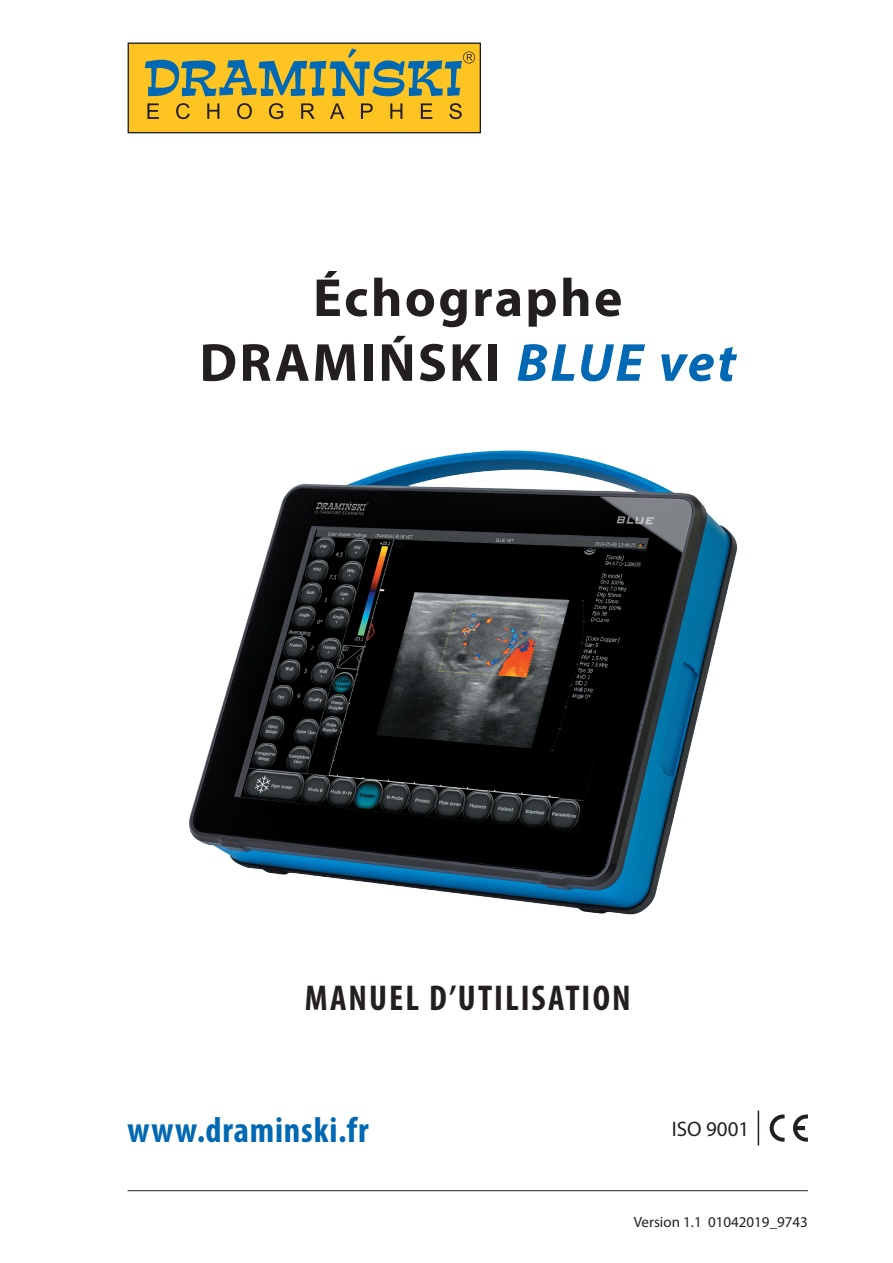
<style>
.page{position:relative;width:893px;height:1263px;background:#fff}
.page>*{position:absolute;margin:0;border:0;box-sizing:border-box;transform-origin:0 0}
.t1{font:700 54px/64.8px "Myriad Pro";letter-spacing:.045em;color:#231f20;text-align:center}
.t2{font:700 condensed 36px "Myriad Pro";letter-spacing:.055em;color:#231f20}
.t3{font:700 condensed 36px "Myriad Pro";letter-spacing:.025em;color:#0168b3}
.t4{font:21px "Myriad Pro";color:#231f20}
.t5{font:15px "Myriad Pro";color:#231f20}
.s1{font-style:italic;color:#0168b3}
</style>
<div class="page">
<div style="left:128px;top:43px;width:352px;height:90px;background:#fec422"></div>
<div style="left:128px;top:43px;width:353px;height:90px;border:1px solid #231f20"></div>
<svg style="left:145px;top:48px;width:330px;height:48px"></svg>
<svg style="left:147px;top:103px;width:12px;height:16px"></svg>
<svg style="left:176px;top:103px;width:14px;height:16px"></svg>
<svg style="left:207px;top:103px;width:12px;height:16px"></svg>
<svg style="left:237px;top:103px;width:15px;height:16px"></svg>
<svg style="left:269px;top:103px;width:14px;height:16px"></svg>
<svg style="left:301px;top:103px;width:14px;height:16px"></svg>
<svg style="left:330px;top:103px;width:14px;height:16px"></svg>
<svg style="left:361px;top:103px;width:12px;height:16px"></svg>
<svg style="left:390px;top:103px;width:12px;height:16px"></svg>
<svg style="left:421px;top:103px;width:11px;height:16px"></svg>
<svg style="left:449px;top:103px;width:13px;height:16px"></svg>
<svg style="left:770px;top:1114px;width:15px;height:28px"></svg>
<svg style="left:793px;top:1114px;width:15px;height:28px"></svg>
<img style="left:189px;top:450px;width:548px;height:465px">
<hr style="left:758px;top:1110px;width:1px;height:35px;background:#231f20">
<hr style="left:128px;top:1190px;width:680px;height:1px;background:#231f20">
<p class="t1" style="left:199px;top:264px;width:538px">Échographe<br>DRAMIŃSKI <span class="s1">BLUE vet</span></p>
<p class="t2" style="left:305px;top:975px;width:328px">MANUEL D’UTILISATION</p>
<p class="t3" style="left:128px;top:1107px;width:243px">www.draminski.fr</p>
<p class="t4" style="left:672px;top:1116px;width:79px">ISO 9001</p>
<p class="t5" style="left:634px;top:1212px;width:176px">Version 1.1 01042019_9743</p>
</div>
